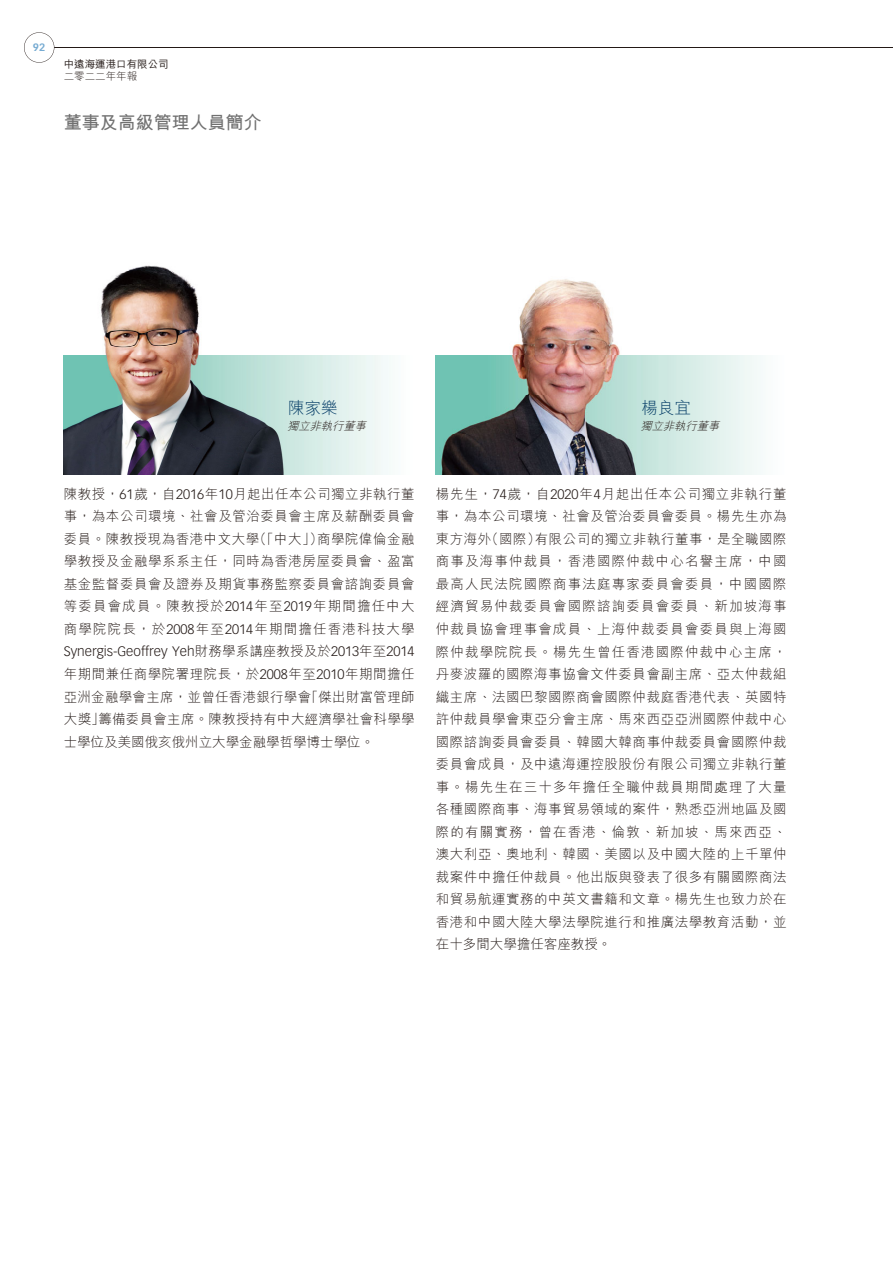
<style>
.page{position:relative;width:893px;height:1263px;background:#fff}
.page>*{position:absolute;margin:0;border:0;box-sizing:border-box;transform-origin:0 0}
.t1{font:18px "M Hei HK Bold E Ten B5 H";color:#717171}
.t2{font:16.5px "M Hei HK Light E Ten B5 H";color:#003964}
.t3{font:13.5px/22.5px "M Hei HK Light E Ten B5 H";letter-spacing:.04em;color:#231916;text-align:justify}
.t4{font:300 13.5px "Vectora LT Std";color:#231916}
.t5{font:italic 11.25px "M Hei HK Light E Ten B5 H";color:#231916}
.t6{font:10.5px "M Hei HK Medium E Ten B5 H";color:#231916}
.t7{font:10.5px "M Hei HK Light E Ten B5 H";color:#231916}
.t8{font:700 10.5px "Vectora LT Std";color:#76abd2}
.s1{font-family:"Vectora LT Std";font-weight:300}
.s2{font-family:"M Hei HK Light E Ten B5 H";font-weight:400}
</style>
<div class="page">
<hr style="left:54px;top:47px;width:839px;height:1px;background:#231916">
<svg style="left:24px;top:32px;width:30px;height:31px"></svg>
<div style="left:685px;top:355px;width:101px;height:120px;background:linear-gradient(to right,#d6ece6,#fff)"></div>
<img style="left:100px;top:265px;width:100px;height:90px">
<img style="left:64px;top:355px;width:324px;height:120px">
<img style="left:436px;top:279px;width:249px;height:196px">
<p class="t8" style="left:33px;top:42px;width:14px">92</p>
<p class="t6" style="left:64px;top:60px;width:106px">中遠海運港口有限公司</p>
<p class="t7" style="left:64px;top:72px;width:75px">二零二二年年報</p>
<h1 class="t1" style="left:64px;top:115px;width:200px">董事及高級管理人員簡介</h1>
<p class="t2" style="left:288px;top:401px;width:51px">陳家樂</p>
<p class="t5" style="left:287px;top:421px;width:83px">獨立非執行董事</p>
<p class="t2" style="left:642px;top:401px;width:51px">楊良宜</p>
<p class="t5" style="left:640px;top:421px;width:83px">獨立非執行董事</p>
<p class="t3" style="left:64px;top:484px;width:352px">陳教授，<span class="s1">61</span>歲，自<span class="s1">2016</span>年<span class="s1">10</span>月起出任本公司獨立非執行董事，為本公司環境、社會及管治委員會主席及薪酬委員會委員。陳教授現為香港中文大學（「中大」）商學院偉倫金融學教授及金融學系系主任，同時為香港房屋委員會、盈富基金監督委員會及證券及期貨事務監察委員會諮詢委員會等委員會成員。陳教授於<span class="s1">2014</span>年至<span class="s1">2019</span>年期間擔任中大商學院院長，於<span class="s1">2008</span>年至<span class="s1">2014</span>年期間擔任香港科技大學</p>
<p class="t4" style="left:64px;top:645px;width:352px">Synergis-Geoffrey Yeh<span class="s2">財務學系講座教授及於</span>2013<span class="s2">年至</span>2014</p>
<p class="t3" style="left:64px;top:664px;width:352px">年期間兼任商學院署理院長，於<span class="s1">2008</span>年至<span class="s1">2010</span>年期間擔任亞洲金融學會主席，並曾任香港銀行學會「傑出財富管理師大獎」籌備委員會主席。陳教授持有中大經濟學社會科學學士學位及美國俄亥俄州立大學金融學哲學博士學位。</p>
<p class="t3" style="left:436px;top:484px;width:352px">楊先生，<span class="s1">74</span>歲，自<span class="s1">2020</span>年<span class="s1">4</span>月起出任本公司獨立非執行董事，為本公司環境、社會及管治委員會委員。楊先生亦為東方海外（國際）有限公司的獨立非執行董事，是全職國際商事及海事仲裁員，香港國際仲裁中心名譽主席，中國最高人民法院國際商事法庭專家委員會委員，中國國際經濟貿易仲裁委員會國際諮詢委員會委員、新加坡海事仲裁員協會理事會成員、上海仲裁委員會委員與上海國際仲裁學院院長。楊先生曾任香港國際仲裁中心主席，丹麥波羅的國際海事協會文件委員會副主席、亞太仲裁組織主席、法國巴黎國際商會國際仲裁庭香港代表、英國特許仲裁員學會東亞分會主席、馬來西亞亞洲國際仲裁中心國際諮詢委員會委員、韓國大韓商事仲裁委員會國際仲裁委員會成員，及中遠海運控股股份有限公司獨立非執行董事。楊先生在三十多年擔任全職仲裁員期間處理了大量各種國際商事、海事貿易領域的案件，熟悉亞洲地區及國際的有關實務，曾在香港、倫敦、新加坡、馬來西亞、澳大利亞、奧地利、韓國、美國以及中國大陸的上千單仲裁案件中擔任仲裁員。他出版與發表了很多有關國際商法和貿易航運實務的中英文書籍和文章。楊先生也致力於在香港和中國大陸大學法學院進行和推廣法學教育活動，並在十多間大學擔任客座教授。</p>
</div>
